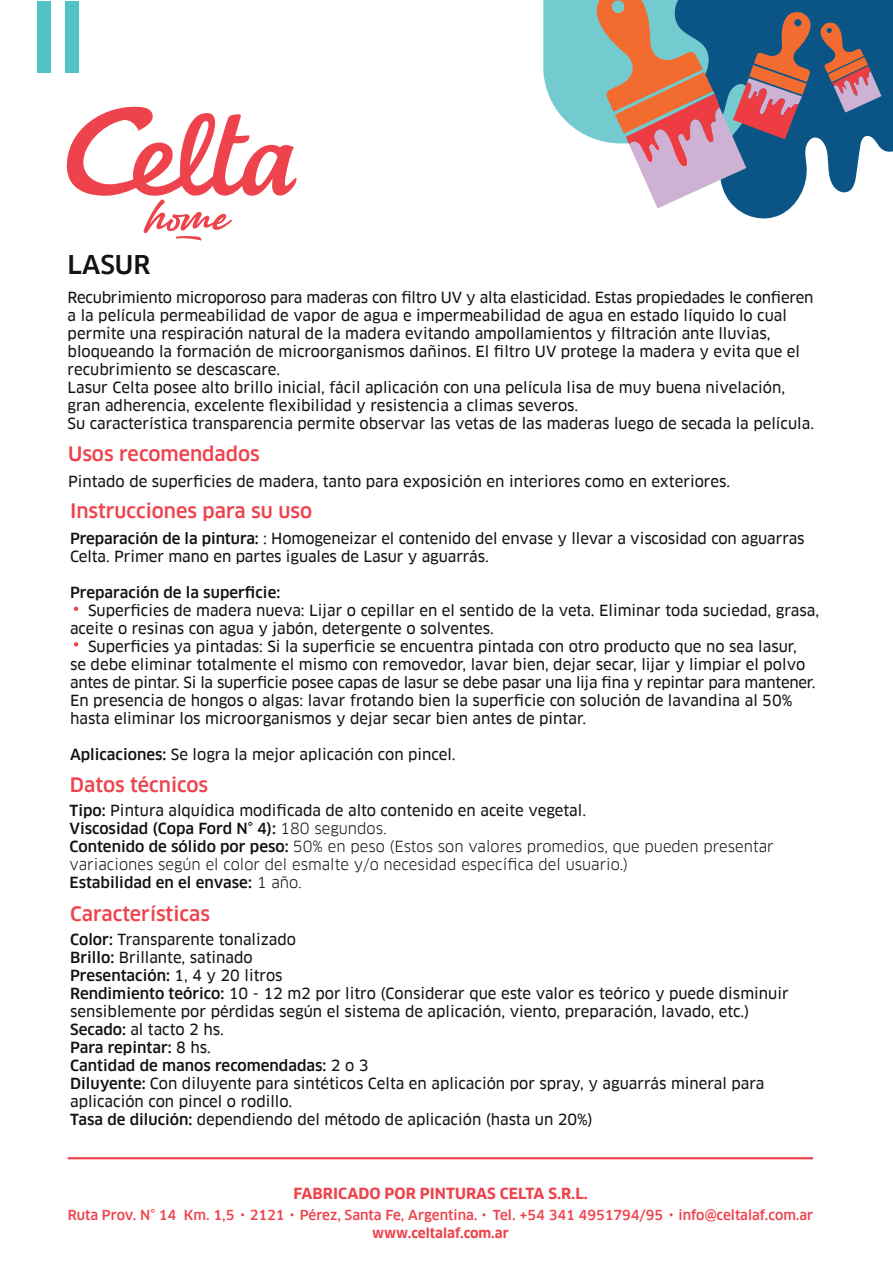
<style>
.page{position:relative;width:893px;height:1263px;background:#fff}
.page>*{position:absolute;margin:0;border:0;box-sizing:border-box;transform-origin:0 0}
.t1{font:500 25.35px "Clan Pro";color:#101315}
.t2{font:500 19.5px "Clan Pro";color:#ee434d}
.t3{font:15px/18px "Clan Pro News";color:#101315}
.t4{font:15px/18px "Clan Pro";color:#101315}
.t5{font:500 15px/18px "Clan Pro";color:#101315}
.t6{font:700 15px "Clan Pro";color:#ee434d}
.t7{font:500 13.5px "Clan Pro";color:#ee434d}
.t8{font:700 13.5px "Clan Pro";color:#ee434d}
.s1{font-family:"Clan Pro";font-weight:500}
.s2{font-weight:500}
.s3{font-family:"Clan Pro News";font-weight:400}
</style>
<div class="page">
<svg style="left:66px;top:107px;width:231px;height:134px"></svg>
<div style="left:65px;top:1px;width:14px;height:71px;background:#51c3c7"></div>
<div style="left:37px;top:1px;width:14px;height:71px;background:#51c3c7"></div>
<hr style="left:68px;top:1157px;width:745px;height:2px;background:#ee434d">
<svg style="left:74px;top:607px;width:4px;height:4px"></svg>
<svg style="left:74px;top:642px;width:4px;height:4px"></svg>
<svg style="left:736px;top:0;width:157px;height:219px;fill:#0b5586"></svg>
<svg style="left:543px;top:0;width:338px;height:208px"></svg>
<h1 class="t1" style="left:68px;top:250px;width:84px">LASUR</h1>
<p class="t3" style="left:68px;top:289px;width:748px">Recubrimiento microporoso para maderas con filtro UV y alta elasticidad. Estas propiedades le confieren a la película permeabilidad de vapor de agua e impermeabilidad de agua en estado líquido lo cual permite una respiración natural de la madera evitando ampollamientos y filtración ante lluvias, bloqueando la formación de microorganismos dañinos. El filtro UV protege la madera y evita que el recubrimiento se descascare.<br>Lasur Celta posee alto brillo inicial, fácil aplicación con una película lisa de muy buena nivelación, gran adherencia, excelente flexibilidad y resistencia a climas severos.<br>Su característica transparencia permite observar las vetas de las maderas luego de secada la película.</p>
<h2 class="t2" style="left:68px;top:443px;width:193px">Usos recomendados</h2>
<p class="t3" style="left:68px;top:473px;width:664px">Pintado de superficies de madera, tanto para exposición en interiores como en exteriores.</p>
<h2 class="t2" style="left:70px;top:499px;width:244px">Instrucciones para su uso</h2>
<p class="t3" style="left:70px;top:529px;width:736px"><span class="s1">Preparación de la pintura:</span> : Homogeneizar el contenido del envase y llevar a viscosidad con aguarras<br>Celta. Primer mano en partes iguales de Lasur y aguarrás.</p>
<p class="t5" style="left:70px;top:583px;width:212px">Preparación de la superficie:</p>
<p class="t3" style="left:70px;top:601px;width:751px;text-indent:18px">Superficies de madera nueva: Lijar o cepillar en el sentido de la veta. Eliminar toda suciedad, grasa, aceite o resinas con agua y jabón, detergente o solventes.</p>
<p class="t3" style="left:70px;top:637px;width:747px;text-indent:18px">Superficies ya pintadas: Si la superficie se encuentra pintada con otro producto que no sea lasur, se debe eliminar totalmente el mismo con removedor, lavar bien, dejar secar, lijar y limpiar el polvo antes de pintar. Si la superficie posee capas de lasur se debe pasar una lija fina y repintar para mantener.<br>En presencia de hongos o algas: lavar frotando bien la superficie con solución de lavandina al 50% hasta eliminar los microorganismos y dejar secar bien antes de pintar.</p>
<p class="t3" style="left:70px;top:745px;width:387px"><span class="s1">Aplicaciones:</span> Se logra la mejor aplicación con pincel.</p>
<h2 class="t2" style="left:70px;top:773px;width:140px">Datos técnicos</h2>
<p class="t3" style="left:69px;top:801px;width:518px"><span class="s1">Tipo:</span> Pintura alquídica modificada de alto contenido en aceite vegetal.</p>
<p class="t4" style="left:69px;top:819px;width:706px"><span class="s2">Viscosidad (Copa Ford N° 4):</span> 180 segundos.<br><span class="s2">Contenido de sólido por peso:</span> 50% en peso (Estos son valores promedios, que pueden presentar variaciones según el color del esmalte y/o necesidad específica del usuario.)<br><span class="s2">Estabilidad en el envase:</span> 1 año.</p>
<h2 class="t2" style="left:70px;top:902px;width:141px">Características</h2>
<p class="t3" style="left:70px;top:931px;width:227px"><span class="s1">Color:</span> Transparente tonalizado<br><span class="s1">Brillo:</span> Brillante, satinado</p>
<p class="t5" style="left:70px;top:967px;width:214px">Presentación: <span class="s3">1, 4 y 20 litros</span></p>
<p class="t3" style="left:70px;top:985px;width:720px"><span class="s1">Rendimiento teórico:</span> 10 - 12 m2 por litro (Considerar que este valor es teórico y puede disminuir sensiblemente por pérdidas según el sistema de aplicación, viento, preparación, lavado, etc.)<br><span class="s1">Secado:</span> al tacto 2 hs.</p>
<p class="t5" style="left:70px;top:1039px;width:300px">Para repintar: <span class="s3">8 hs.<br></span>Cantidad de manos recomendadas: <span class="s3">2 o 3</span></p>
<p class="t3" style="left:70px;top:1075px;width:696px"><span class="s1">Diluyente:</span> Con diluyente para sintéticos Celta en aplicación por spray, y aguarrás mineral para aplicación con pincel o rodillo.<br><span class="s1">Tasa de dilución:</span> dependiendo del método de aplicación (hasta un 20%)</p>
<p class="t6" style="left:293px;top:1184px;width:296px">FABRICADO POR PINTURAS CELTA S.R.L.</p>
<p class="t7" style="left:68px;top:1207px;width:747px">Ruta Prov. N° 14 Km. 1,5 2121 Pérez, Santa Fe, Argentina. Tel. +54 341 4951794/95 info@celtalaf.com.ar</p>
<p class="t8" style="left:372px;top:1225px;width:138px">www.celtalaf.com.ar</p>
</div>
